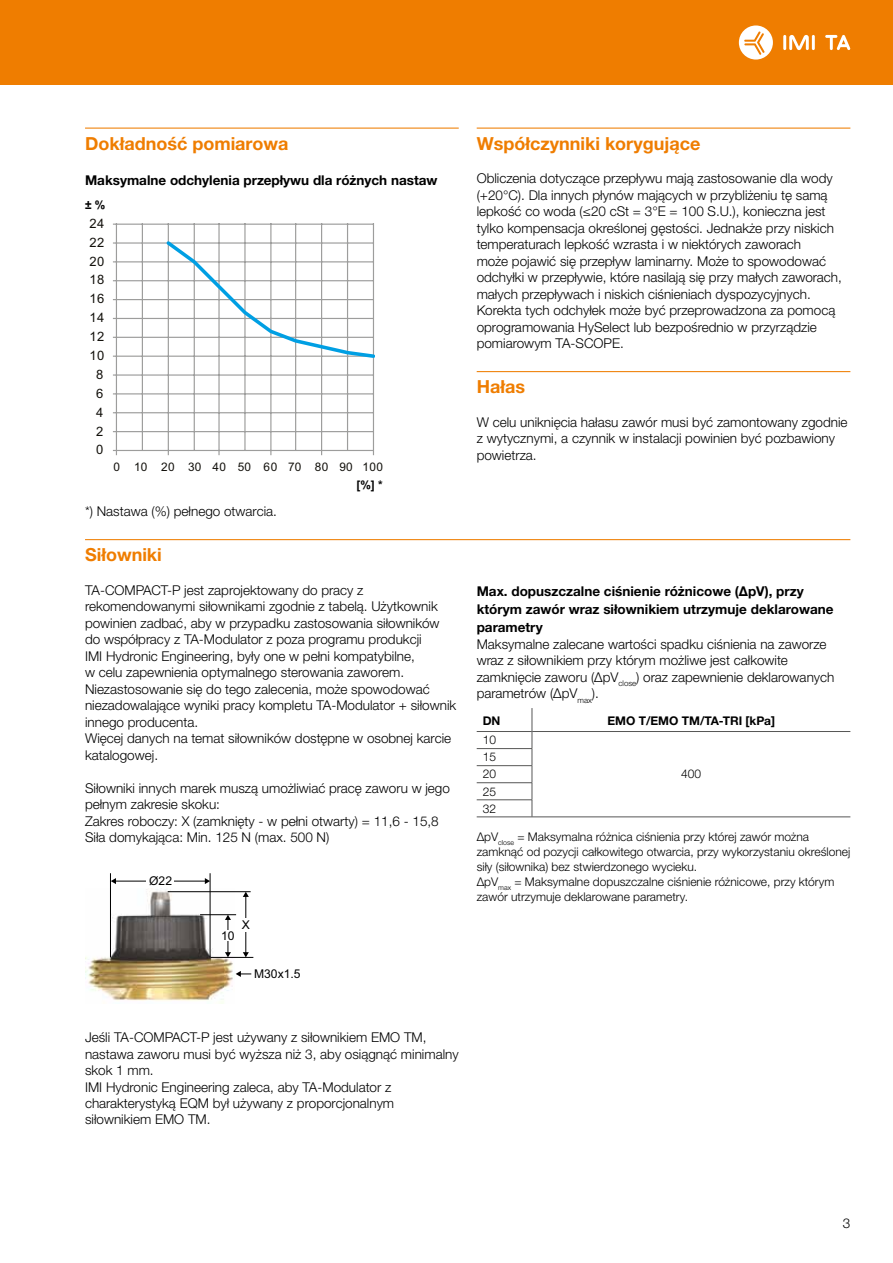
<style>
.page{position:relative;width:893px;height:1263px;background:#fff}
.page>*{position:absolute;margin:0;border:0;box-sizing:border-box;transform-origin:0 0}
.t1{font:700 18px "Helvetica Neue LTW1 G";color:#ef7d00}
.t2{font:300 13.5px/16.5px "Helvetica Neue LTW1 G";color:#000}
.t3{font:700 13.5px/18px "Helvetica Neue LTW1 G";color:#000}
.t4{font:12.9px "Arial";letter-spacing:.04em;color:#13110c}
.t5{font:12.15px "Arial";color:#000}
.t6{font:300 12px/15px "Helvetica Neue LTW1 G";color:#000;text-align:justify}
.t7{font:700 12px "Helvetica Neue LTW1 G";color:#000}
.t8{font:11.85px "Arial";letter-spacing:.04em;color:#13110c}
.t9{font:700 11.85px "Arial";color:#000}
</style>
<div class="page">
<div style="left:0;top:0;width:893px;height:85px;background:#ef7d00"></div>
<hr style="left:783px;top:35px;width:3px;height:15px;background:#fff">
<hr style="left:812px;top:35px;width:3px;height:15px;background:#fff">
<svg style="left:789px;top:35px;width:20px;height:15px"></svg>
<svg style="left:825px;top:35px;width:25px;height:15px"></svg>
<svg style="left:739px;top:25px;width:34px;height:35px"></svg>
<hr style="left:85px;top:128px;width:374px;height:1px;background:#ef7d00">
<hr style="left:477px;top:128px;width:373px;height:1px;background:#ef7d00">
<hr style="left:477px;top:371px;width:373px;height:1px;background:#ef7d00">
<hr style="left:85px;top:539px;width:765px;height:1px;background:#ef7d00">
<hr style="left:477px;top:731px;width:55px;height:1px;background:#575756">
<hr style="left:477px;top:748px;width:55px;height:1px;background:#575756">
<hr style="left:477px;top:765px;width:55px;height:1px;background:#575756">
<hr style="left:477px;top:782px;width:55px;height:1px;background:#575756">
<hr style="left:477px;top:799px;width:55px;height:1px;background:#575756">
<hr style="left:477px;top:817px;width:55px;height:1px;background:#575756">
<hr style="left:532px;top:731px;width:318px;height:1px;background:#575756">
<hr style="left:532px;top:817px;width:318px;height:1px;background:#575756">
<svg style="left:532px;top:708px;width:1px;height:109px"></svg>
<hr style="left:116px;top:224px;width:257px;height:1px;background:#9d9d9c">
<hr style="left:116px;top:242px;width:257px;height:2px;background:#9d9d9c">
<hr style="left:116px;top:261px;width:257px;height:1px;background:#9d9d9c">
<hr style="left:116px;top:280px;width:257px;height:1px;background:#9d9d9c">
<hr style="left:116px;top:299px;width:257px;height:1px;background:#9d9d9c">
<hr style="left:116px;top:318px;width:257px;height:1px;background:#9d9d9c">
<hr style="left:116px;top:337px;width:257px;height:1px;background:#9d9d9c">
<hr style="left:116px;top:356px;width:257px;height:1px;background:#9d9d9c">
<hr style="left:116px;top:374px;width:257px;height:2px;background:#9d9d9c">
<hr style="left:116px;top:393px;width:257px;height:1px;background:#9d9d9c">
<hr style="left:116px;top:412px;width:257px;height:1px;background:#9d9d9c">
<hr style="left:116px;top:431px;width:257px;height:1px;background:#9d9d9c">
<hr style="left:347px;top:223px;width:1px;height:227px;background:#9d9d9c">
<hr style="left:295px;top:223px;width:1px;height:227px;background:#9d9d9c">
<hr style="left:244px;top:223px;width:2px;height:227px;background:#9d9d9c">
<hr style="left:194px;top:223px;width:1px;height:227px;background:#9d9d9c">
<hr style="left:142px;top:223px;width:1px;height:227px;background:#9d9d9c">
<hr style="left:373px;top:223px;width:1px;height:227px;background:#9d9d9c">
<hr style="left:321px;top:223px;width:1px;height:227px;background:#9d9d9c">
<hr style="left:270px;top:223px;width:1px;height:227px;background:#9d9d9c">
<hr style="left:218px;top:223px;width:2px;height:227px;background:#9d9d9c">
<hr style="left:168px;top:223px;width:1px;height:227px;background:#9d9d9c">
<hr style="left:116px;top:223px;width:1px;height:227px;background:#9d9d9c">
<hr style="left:116px;top:450px;width:257px;height:1px;background:#9d9d9c">
<svg style="left:163px;top:238px;width:212px;height:122px"></svg>
<img style="left:85px;top:888px;width:150px;height:116px">
<hr style="left:110px;top:873px;width:1px;height:84px;background:#000">
<hr style="left:210px;top:873px;width:1px;height:84px;background:#000">
<hr style="left:115px;top:881px;width:91px;height:1px;background:#000">
<svg style="left:111px;top:878px;width:5px;height:6px"></svg>
<svg style="left:205px;top:878px;width:5px;height:6px"></svg>
<hr style="left:211px;top:957px;width:42px;height:1px;background:#000">
<hr style="left:168px;top:891px;width:83px;height:1px;background:#000">
<hr style="left:245px;top:896px;width:1px;height:57px;background:#000">
<svg style="left:243px;top:892px;width:6px;height:5px"></svg>
<svg style="left:243px;top:952px;width:6px;height:5px"></svg>
<hr style="left:200px;top:914px;width:36px;height:1px;background:#000">
<hr style="left:228px;top:919px;width:1px;height:34px;background:#000">
<svg style="left:225px;top:915px;width:6px;height:5px"></svg>
<svg style="left:225px;top:952px;width:6px;height:5px"></svg>
<div style="left:146px;top:877px;width:28px;height:6px;background:#fff"></div>
<hr style="left:226px;top:930px;width:4px;height:10px;background:#fff">
<hr style="left:244px;top:918px;width:4px;height:13px;background:#fff">
<svg style="left:236px;top:971px;width:15px;height:6px"></svg>
<h1 class="t1" style="left:85px;top:132px;width:205px">Dokładność pomiarowa</h1>
<p class="t3" style="left:85px;top:171px;width:354px">Maksymalne odchylenia przepływu dla różnych nastaw</p>
<p class="t9" style="left:85px;top:197px;width:22px">± %</p>
<p class="t4" style="left:89px;top:215px;width:16px">24</p>
<p class="t4" style="left:89px;top:234px;width:16px">22</p>
<p class="t4" style="left:89px;top:253px;width:16px">20</p>
<p class="t4" style="left:89px;top:271px;width:16px">18</p>
<p class="t4" style="left:89px;top:290px;width:16px">16</p>
<p class="t4" style="left:89px;top:309px;width:16px">14</p>
<p class="t4" style="left:89px;top:328px;width:16px">12</p>
<p class="t4" style="left:89px;top:347px;width:16px">10</p>
<p class="t4" style="left:96px;top:366px;width:9px">8</p>
<p class="t4" style="left:96px;top:385px;width:9px">6</p>
<p class="t4" style="left:96px;top:404px;width:9px">4</p>
<p class="t4" style="left:96px;top:422px;width:9px">2</p>
<p class="t4" style="left:96px;top:441px;width:9px">0</p>
<p class="t8" style="left:114px;top:459px;width:8px">0</p>
<p class="t8" style="left:161px;top:459px;width:15px">20</p>
<p class="t8" style="left:212px;top:459px;width:15px">40</p>
<p class="t8" style="left:264px;top:459px;width:15px">60</p>
<p class="t8" style="left:315px;top:459px;width:15px">80</p>
<p class="t8" style="left:362px;top:459px;width:22px">100</p>
<p class="t9" style="left:356px;top:477px;width:28px">[%] *</p>
<p class="t8" style="left:134px;top:459px;width:15px">10</p>
<p class="t8" style="left:188px;top:459px;width:15px">30</p>
<p class="t8" style="left:238px;top:459px;width:15px">50</p>
<p class="t8" style="left:288px;top:459px;width:15px">70</p>
<p class="t8" style="left:340px;top:459px;width:15px">90</p>
<p class="t2" style="left:85px;top:503px;width:193px">*) Nastawa (%) pełnego otwarcia.</p>
<h1 class="t1" style="left:85px;top:544px;width:78px">Siłowniki</h1>
<p class="t2" style="left:85px;top:582px;width:373px">TA-COMPACT-P jest zaprojektowany do pracy z rekomendowanymi siłownikami zgodnie z tabelą. Użytkownik powinien zadbać, aby w przypadku zastosowania siłowników do współpracy z TA-Modulator z poza programu produkcji<br>IMI Hydronic Engineering, były one w pełni kompatybilne,<br>w celu zapewnienia optymalnego sterowania zaworem.<br>Niezastosowanie się do tego zalecenia, może spowodować niezadowalające wyniki pracy kompletu TA-Modulator + siłownik innego producenta.<br>Więcej danych na temat siłowników dostępne w osobnej karcie katalogowej.</p>
<p class="t2" style="left:85px;top:780px;width:366px">Siłowniki innych marek muszą umożliwiać pracę zaworu w jego pełnym zakresie skoku:<br>Zakres roboczy: X (zamknięty - w pełni otwarty) = 11,6 - 15,8<br>Siła domykająca: Min. 125 N (max. 500 N)</p>
<p class="t5" style="left:149px;top:873px;width:24px">Ø22</p>
<p class="t5" style="left:242px;top:917px;width:10px">X</p>
<p class="t5" style="left:221px;top:927px;width:15px">10</p>
<p class="t5" style="left:254px;top:965px;width:48px">M30x1.5</p>
<h1 class="t1" style="left:477px;top:132px;width:225px">Współczynniki korygujące</h1>
<p class="t2" style="left:477px;top:170px;width:367px">Obliczenia dotyczące przepływu mają zastosowanie dla wody (+20°C). Dla innych płynów mających w przybliżeniu tę samą lepkość co woda (≤20 cSt = 3°E = 100 S.U.), konieczna jest tylko kompensacja określonej gęstości. Jednakże przy niskich temperaturach lepkość wzrasta i w niektórych zaworach<br>może pojawić się przepływ laminarny. Może to spowodować odchyłki w przepływie, które nasilają się przy małych zaworach, małych przepływach i niskich ciśnieniach dyspozycyjnych.<br>Korekta tych odchyłek może być przeprowadzona za pomocą oprogramowania HySelect lub bezpośrednio w przyrządzie pomiarowym TA-SCOPE.</p>
<h1 class="t1" style="left:477px;top:376px;width:50px">Hałas</h1>
<p class="t2" style="left:477px;top:414px;width:372px">W celu uniknięcia hałasu zawór musi być zamontowany zgodnie z wytycznymi, a czynnik w instalacji powinien być pozbawiony powietrza.</p>
<p class="t3" style="left:477px;top:582px;width:358px">Max. dopuszczalne ciśnienie różnicowe (ΔpV), przy którym zawór wraz siłownikiem utrzymuje deklarowane parametry</p>
<p class="t2" style="left:477px;top:636px;width:359px">Maksymalne zalecane wartości spadku ciśnienia na zaworze wraz z siłownikiem przy którym możliwe jest całkowite zamknięcie zaworu (ΔpV<sub>close</sub>) oraz zapewnienie deklarowanych parametrów (ΔpV<sub>max</sub>).</p>
<p class="t7" style="left:483px;top:713px;width:19px">DN</p>
<p class="t7" style="left:607px;top:713px;width:169px">EMO T/EMO TM/TA-TRI [kPa]</p>
<p class="t6" style="left:483px;top:732px;width:15px">10</p>
<p class="t6" style="left:681px;top:767px;width:22px">400</p>
<p class="t6" style="left:483px;top:748px;width:15px;line-height:17.1px">15<br>20<br>25<br>32</p>
<p class="t6" style="left:477px;top:829px;width:375px;text-align:left">ΔpV<sub>close</sub> = Maksymalna różnica ciśnienia przy której zawór można zamknąć od pozycji całkowitego otwarcia, przy wykorzystaniu określonej siły (siłownika) bez stwierdzonego wycieku.<br>ΔpV<sub>max</sub> = Maksymalne dopuszczalne ciśnienie różnicowe, przy którym zawór utrzymuje deklarowane parametry.</p>
<p class="t2" style="left:85px;top:1029px;width:375px">Jeśli TA-COMPACT-P jest używany z siłownikiem EMO TM, nastawa zaworu musi być wyższa niż 3, aby osiągnąć minimalny skok 1 mm.<br>IMI Hydronic Engineering zaleca, aby TA-Modulator z charakterystyką EQM był używany z proporcjonalnym siłownikiem EMO TM.</p>
<p class="t2" style="left:843px;top:1215px;width:9px">3</p>
</div>
